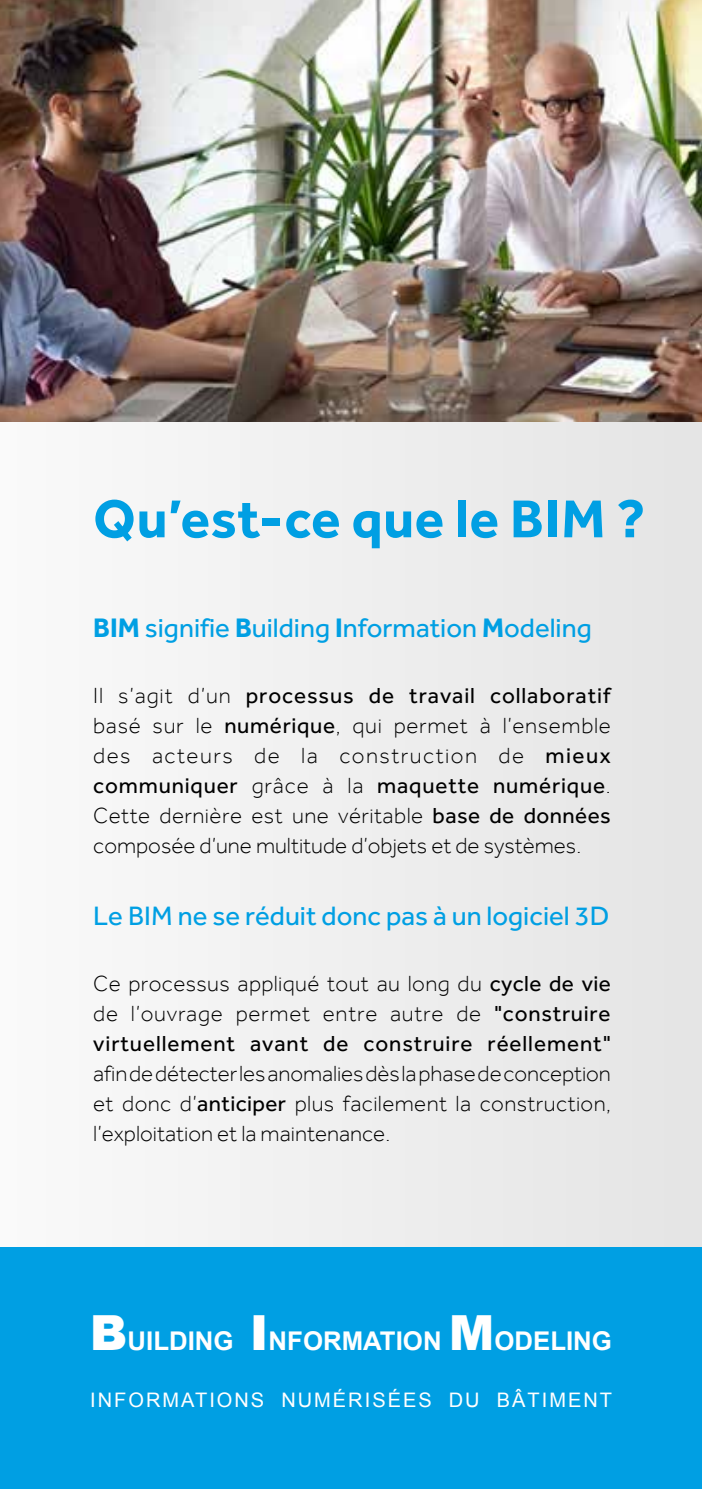
<style>
.page{position:relative;width:702px;height:1489px;background:#fff}
.page>*{position:absolute;margin:0;border:0;box-sizing:border-box;transform-origin:0 0}
.t1{font:700 55px "Effra";letter-spacing:.01em;color:#009fe3}
.t2{font:27.5px "Effra";color:#009fe3}
.t3{font:700 25.75px "Arial";color:#fff}
.t4{font:300 22.5px/30px "Effra";color:#000;text-align:justify}
.t5{font:22.5px/30px "Effra";letter-spacing:.04em;color:#000;text-align:justify}
.t6{font:20px "Arial";letter-spacing:.1em;color:#fff}
.s1{font-weight:700}
.s2{font-weight:400}
.s3{font-weight:300}
.s4{font-weight:900;font-size:48.25px}
</style>
<div class="page">
<div style="left:0;top:0;width:702px;height:1488px;background:#efefef"></div>
<div style="left:0;top:1247px;width:702px;height:241px;background:#009fe3"></div>
<img style="left:0;top:0;width:702px;height:422px">
<h1 class="t1" style="left:93px;top:486px;width:553px">Qu’est-ce que le BIM ?</h1>
<p class="t2" style="left:93px;top:612px;width:500px"><span class="s1">BIM</span> signifie <span class="s1">B</span>uilding <span class="s1">I</span>nformation <span class="s1">M</span>odeling</p>
<p class="t4" style="left:93px;top:680px;width:519px">Il s’agit d’un <span class="s2">processus de travail collaboratif </span>basé sur le <span class="s2">numérique</span>, qui permet à l’ensemble des acteurs de la construction de <span class="s2">mieux communiquer</span> grâce à la <span class="s2">maquette numérique</span>.<br>Cette dernière est une véritable <span class="s2">base de données </span>composée d’une multitude d’objets et de systèmes.</p>
<p class="t2" style="left:93px;top:900px;width:517px">Le BIM ne se réduit donc pas à un logiciel 3D</p>
<p class="t5" style="left:93px;top:968px;width:519px"><span class="s3">Ce processus appliqué tout au long du</span> cycle de vie <span class="s3">de l’ouvrage permet entre autre de</span> "construire virtuellement avant de construire réellement"</p>
<p class="t4" style="left:93px;top:1058px;width:519px">afin de détecter les anomalies dès la phase de conception et donc d’<span class="s2">anticiper</span> plus facilement la construction, l’exploitation et la maintenance.</p>
<p class="t3" style="left:90px;top:1323px;width:523px"><span class="s4">B</span>UILDING <span class="s4">I</span>NFORMATION <span class="s4">M</span>ODELING</p>
<p class="t6" style="left:90px;top:1386px;width:523px">INFORMATIONS NUMÉRISÉES DU BÂTIMENT</p>
</div>
